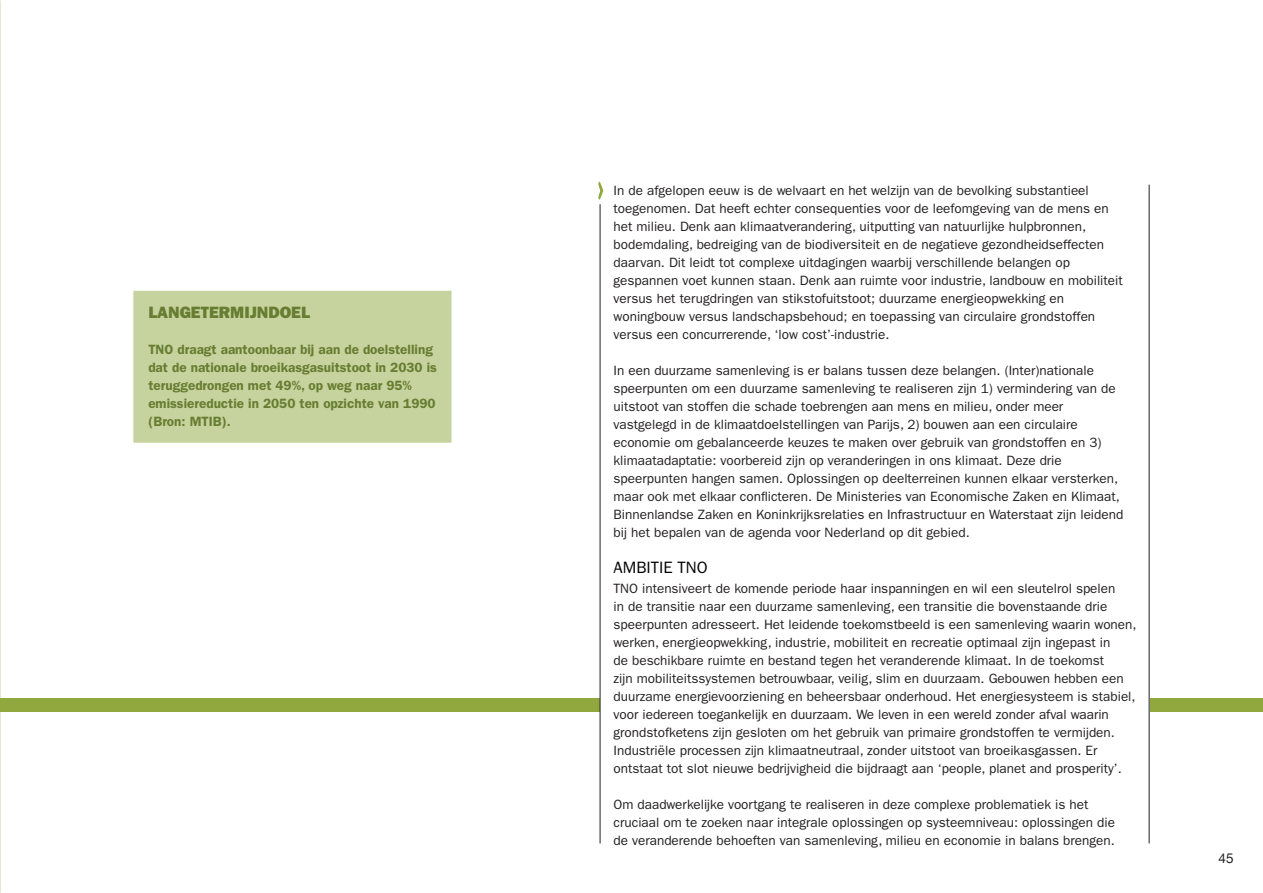
<style>
.page{position:relative;width:1263px;height:893px;background:#fff}
.page>*{position:absolute;margin:0;border:0;box-sizing:border-box;transform-origin:0 0}
.t1{font:16.5px "ITC Franklin Gothic Std Hvy";color:#677d31}
.t2{font:16.5px "ITC Franklin Gothic Std";color:#000}
.t3{font:13.5px/18px "ITC Franklin Gothic Std";color:#231f20}
.t4{font:600 13.5px/18px "ITC Franklin Gothic Std";color:#677d31}
.t5{font:13.5px "Helvetica Neue";color:#231f20}
</style>
<div class="page">
<img style="left:0;top:0;width:1px;height:893px">
<div style="left:0;top:698px;width:1263px;height:13px;background:#90a83d"></div>
<div style="left:600px;top:230px;width:549px;height:663px;background:#fff"></div>
<hr style="left:600px;top:204px;width:1px;height:639px;background:#231f20">
<hr style="left:1149px;top:185px;width:1px;height:658px;background:#231f20">
<div style="left:133px;top:290px;width:319px;height:153px;background:#c7d39e"></div>
<svg style="left:598px;top:182px;width:5px;height:18px"></svg>
<p class="t1" style="left:148px;top:302px;width:163px">LANGETERMIJNDOEL</p>
<p class="t4" style="left:148px;top:340px;width:290px">TNO draagt aantoonbaar bij aan de doelstelling dat de nationale broeikasgasuitstoot in 2030 is teruggedrongen met 49%, op weg naar 95% emissiereductie in 2050 ten opzichte van 1990 (Bron: MTIB).</p>
<p class="t3" style="left:614px;top:182px;width:511px">In de afgelopen eeuw is de welvaart en het welzijn van de bevolking substantieel toegenomen. Dat heeft echter consequenties voor de leefomgeving van de mens en het milieu. Denk aan klimaatverandering, uitputting van natuurlijke hulpbronnen, bodemdaling, bedreiging van de biodiversiteit en de negatieve gezondheidseffecten daarvan. Dit leidt tot complexe uitdagingen waarbij verschillende belangen op gespannen voet kunnen staan. Denk aan ruimte voor industrie, landbouw en mobiliteit versus het terugdringen van stikstofuitstoot; duurzame energieopwekking en woningbouw versus landschapsbehoud; en toepassing van circulaire grondstoffen versus een concurrerende, ‘low cost’-industrie.</p>
<p class="t3" style="left:614px;top:362px;width:511px">In een duurzame samenleving is er balans tussen deze belangen. (Inter)nationale speerpunten om een duurzame samenleving te realiseren zijn 1) vermindering van de uitstoot van stoffen die schade toebrengen aan mens en milieu, onder meer vastgelegd in de klimaatdoelstellingen van Parijs, 2) bouwen aan een circulaire economie om gebalanceerde keuzes te maken over gebruik van grondstoffen en 3) klimaatadaptatie: voorbereid zijn op veranderingen in ons klimaat. Deze drie speerpunten hangen samen. Oplossingen op deelterreinen kunnen elkaar versterken, maar ook met elkaar conflicteren. De Ministeries van Economische Zaken en Klimaat, Binnenlandse Zaken en Koninkrijksrelaties en Infrastructuur en Waterstaat zijn leidend bij het bepalen van de agenda voor Nederland op dit gebied.</p>
<p class="t2" style="left:614px;top:557px;width:96px">AMBITIE TNO</p>
<p class="t3" style="left:614px;top:579px;width:524px">TNO intensiveert de komende periode haar inspanningen en wil een sleutelrol spelen<br>in de transitie naar een duurzame samenleving, een transitie die bovenstaande drie speerpunten adresseert. Het leidende toekomstbeeld is een samenleving waarin wonen, werken, energieopwekking, industrie, mobiliteit en recreatie optimaal zijn ingepast in<br>de beschikbare ruimte en bestand tegen het veranderende klimaat. In de toekomst<br>zijn mobiliteitssystemen betrouwbaar, veilig, slim en duurzaam. Gebouwen hebben een duurzame energievoorziening en beheersbaar onderhoud. Het energiesysteem is stabiel, voor iedereen toegankelijk en duurzaam. We leven in een wereld zonder afval waarin grondstofketens zijn gesloten om het gebruik van primaire grondstoffen te vermijden.<br>Industriële processen zijn klimaatneutraal, zonder uitstoot van broeikasgassen. Er ontstaat tot slot nieuwe bedrijvigheid die bijdraagt aan ‘people, planet and prosperity’.</p>
<p class="t3" style="left:614px;top:795px;width:503px">Om daadwerkelijke voortgang te realiseren in deze complexe problematiek is het cruciaal om te zoeken naar integrale oplossingen op systeemniveau: oplossingen die de veranderende behoeften van samenleving, milieu en economie in balans brengen.</p>
<p class="t5" style="left:1218px;top:848px;width:16px">45</p>
</div>
